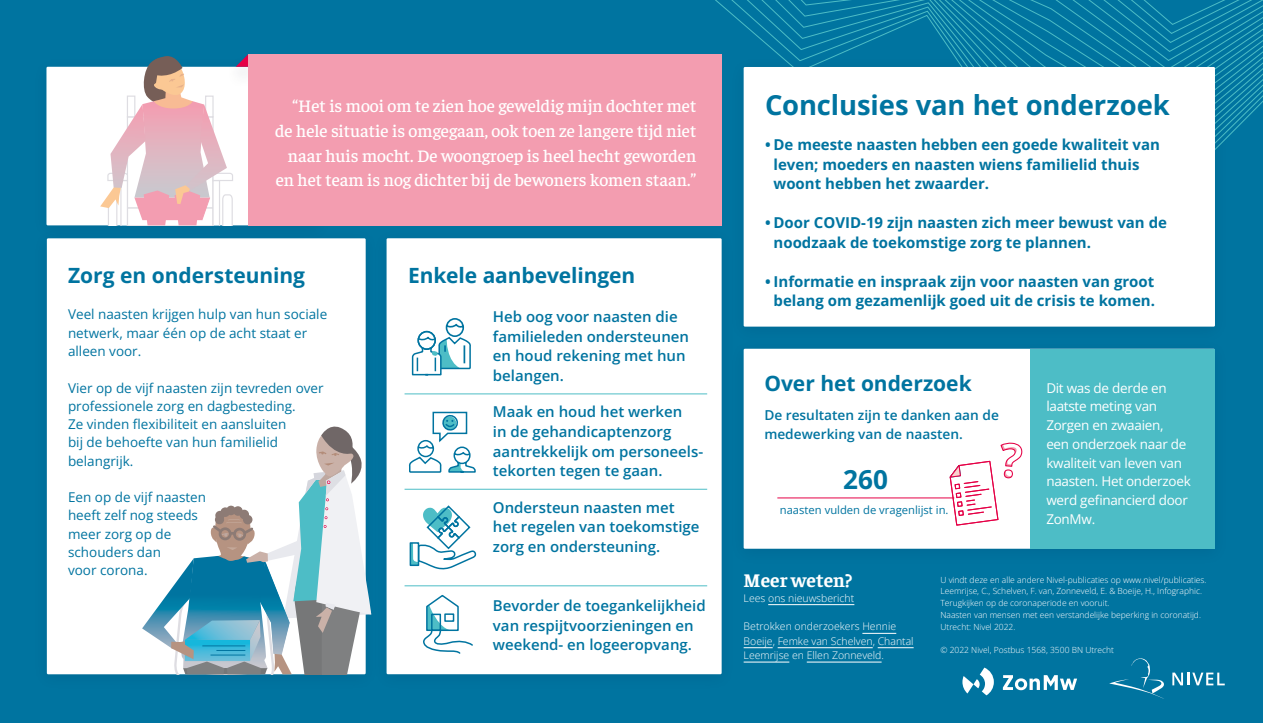
<style>
.page{position:relative;width:1263px;height:723px;background:#0074a0}
.page>*{position:absolute;margin:0;border:0;box-sizing:border-box;transform-origin:0 0}
.t1{font:700 27.45px "Open Sans";letter-spacing:-.005em;color:#0074a0}
.t2{font:700 26.1px "Open Sans";color:#0074a0}
.t3{font:700 21px "Open Sans";color:#0074a0}
.t4{font:700 19.5px "Faustina";color:#fff}
.t5{font:500 17.55px/24.8px "Faustina";color:#fff;text-align:right}
.t6{font:600 15px/19.5px "Open Sans";color:#0074a0}
.t7{font:700 15px/19.5px "Open Sans";color:#0074a0}
.t8{font:600 13.65px/19.6px "Open Sans";color:#0074a0}
.t9{font:13.5px/18.3px "Open Sans";color:#0074a0}
.t10{font:13.5px/18.8px "Open Sans";letter-spacing:-.02em;color:#fff}
.t11{font:11.25px "Open Sans";color:#0074a0}
.t12{font:300 10.5px/14.4px "Open Sans";color:#fff}
.t13{font:300 8.55px/11.7px "Open Sans";color:#fff}
</style>
<div class="page">
<svg style="left:680px;top:0;width:583px;height:226px"></svg>
<div style="left:372px;top:227px;width:363px;height:465px;background:#001436;opacity:.1"></div>
<div style="left:387px;top:238px;width:335px;height:436px;background:#fff"></div>
<div style="left:33px;top:227px;width:347px;height:465px;background:#00729e"></div>
<div style="left:47px;top:238px;width:319px;height:436px;background:#fff"></div>
<div style="left:729px;top:56px;width:500px;height:288px;background:#001436;opacity:.1"></div>
<div style="left:744px;top:67px;width:471px;height:260px;background:#fff"></div>
<div style="left:729px;top:338px;width:500px;height:228px;background:#00729e"></div>
<div style="left:744px;top:349px;width:471px;height:200px;background:#fff"></div>
<div style="left:32px;top:56px;width:301px;height:187px;background:#001436;opacity:.1"></div>
<div style="left:46px;top:67px;width:54px;height:158px;background:#fff"></div>
<div style="left:1030px;top:349px;width:185px;height:200px;background:#4dbdc6"></div>
<svg style="left:1172px;top:672px;width:53px;height:13px"></svg>
<svg style="left:1109px;top:658px;width:55px;height:41px"></svg>
<svg style="left:408px;top:411px;width:68px;height:62px"></svg>
<svg style="left:411px;top:318px;width:60px;height:58px"></svg>
<svg style="left:423px;top:594px;width:50px;height:60px"></svg>
<svg style="left:410px;top:505px;width:67px;height:65px"></svg>
<hr style="left:405px;top:393px;width:302px;height:1px;background:#4dbdc6">
<hr style="left:405px;top:489px;width:302px;height:1px;background:#4dbdc6">
<hr style="left:405px;top:585px;width:302px;height:1px;background:#4dbdc6">
<hr style="left:777px;top:497px;width:177px;height:1px;background:#e50046">
<svg style="left:1003px;top:675px;width:74px;height:15px"></svg>
<svg style="left:962px;top:667px;width:32px;height:28px"></svg>
<div style="left:248px;top:54px;width:474px;height:171px;background:#f39db0"></div>
<svg style="left:100px;top:54px;width:148px;height:171px;background:#dfced4"></svg>
<svg style="left:948px;top:442px;width:75px;height:84px"></svg>
<svg style="left:142px;top:423px;width:230px;height:251px"></svg>
<hr style="left:210px;top:655px;width:35px;height:1px;background:#0074a0">
<hr style="left:768px;top:604px;width:86px;height:1px;background:#fff">
<hr style="left:862px;top:633px;width:34px;height:1px;background:#fff">
<svg style="left:744px;top:647px;width:29px;height:1px"></svg>
<hr style="left:778px;top:647px;width:95px;height:1px;background:#fff">
<hr style="left:878px;top:647px;width:36px;height:1px;background:#fff">
<hr style="left:744px;top:662px;width:45px;height:1px;background:#fff">
<hr style="left:807px;top:662px;width:74px;height:1px;background:#fff">
<p class="t5" style="left:275px;top:93px;width:423px">“Het is mooi om te zien hoe geweldig mijn dochter met de hele situatie is omgegaan, ook toen ze langere tijd niet naar huis mocht. De woongroep is heel hecht geworden en het team is nog dichter bij de bewoners komen staan.”</p>
<h3 class="t3" style="left:68px;top:261px;width:238px">Zorg en ondersteuning</h3>
<p class="t9" style="left:68px;top:305px;width:261px">Veel naasten krijgen hulp van hun sociale netwerk, maar één op de acht staat er alleen voor.</p>
<p class="t9" style="left:68px;top:378px;width:257px">Vier op de vijf naasten zijn tevreden over professionele zorg en dagbesteding.<br>Ze vinden flexibiliteit en aansluiten<br>bij de behoefte van hun familielid belangrijk.</p>
<p class="t9" style="left:68px;top:488px;width:140px">Een op de vijf naasten heeft zelf nog steeds meer zorg op de schouders dan<br>voor corona.</p>
<h3 class="t3" style="left:408px;top:261px;width:229px">Enkele aanbevelingen</h3>
<p class="t6" style="left:493px;top:307px;width:198px">Heb oog voor naasten die familieleden ondersteunen en houd rekening met hun belangen.</p>
<p class="t6" style="left:493px;top:402px;width:212px">Maak en houd het werken<br>in de gehandicaptenzorg aantrekkelijk om personeels&shy;tekorten tegen te gaan.</p>
<p class="t6" style="left:493px;top:497px;width:208px">Ondersteun naasten met het regelen van toekomstige zorg en ondersteuning.</p>
<p class="t6" style="left:493px;top:595px;width:214px">Bevorder de toegankelijkheid van respijtvoorzieningen en weekend- en logeeropvang.</p>
<h1 class="t1" style="left:765px;top:86px;width:406px">Conclusies van het onderzoek</h1>
<p class="t7" style="left:773px;top:134px;width:388px;text-indent:-9px">• De meeste naasten hebben een goede kwaliteit van leven; moeders en naasten wiens familielid thuis woont hebben het zwaarder.</p>
<p class="t7" style="left:773px;top:212px;width:395px;text-indent:-9px">• Door COVID-19 zijn naasten zich meer bewust van de noodzaak de toekomstige zorg te plannen.</p>
<p class="t7" style="left:765px;top:271px;width:391px;text-align:center">• Informatie en inspraak zijn voor naasten van groot belang om gezamenlijk goed uit de crisis te komen.</p>
<h3 class="t3" style="left:764px;top:369px;width:209px">Over het onderzoek</h3>
<p class="t8" style="left:764px;top:405px;width:236px">De resultaten zijn te danken aan de medewerking van de naasten.</p>
<h2 class="t2" style="left:843px;top:462px;width:46px">260</h2>
<p class="t11" style="left:780px;top:503px;width:170px">naasten vulden de vragenlijst in.</p>
<p class="t10" style="left:1046px;top:378px;width:146px">Dit was de derde en laatste meting van<br>Zorgen en zwaaien,<br>een onderzoek naar de kwaliteit van leven van naasten. Het onderzoek werd gefinancierd door<br>ZonMw.</p>
<h3 class="t4" style="left:744px;top:567px;width:110px">Meer weten?</h3>
<p class="t12" style="left:744px;top:590px;width:112px">Lees ons nieuwsbericht</p>
<p class="t12" style="left:744px;top:619px;width:171px">Betrokken onderzoekers Hennie<br>Boeije, Femke van Schelven, Chantal<br>Leemrijse en Ellen Zonneveld.</p>
<p class="t13" style="left:940px;top:573px;width:268px">U vindt deze en alle andere Nivel-publicaties op www.nivel/publicaties.<br>Leemrijse, C., Schelven, F. van, Zonneveld, E. &amp; Boeije, H., Infographic.<br>Terugkijken op de coronaperiode en vooruit.<br>Naasten van mensen met een verstandelijke beperking in coronatijd.<br>Utrecht: Nivel 2022.</p>
<p class="t13" style="left:940px;top:644px;width:175px">© 2022 Nivel, Postbus 1568, 3500 BN Utrecht</p>
</div>
